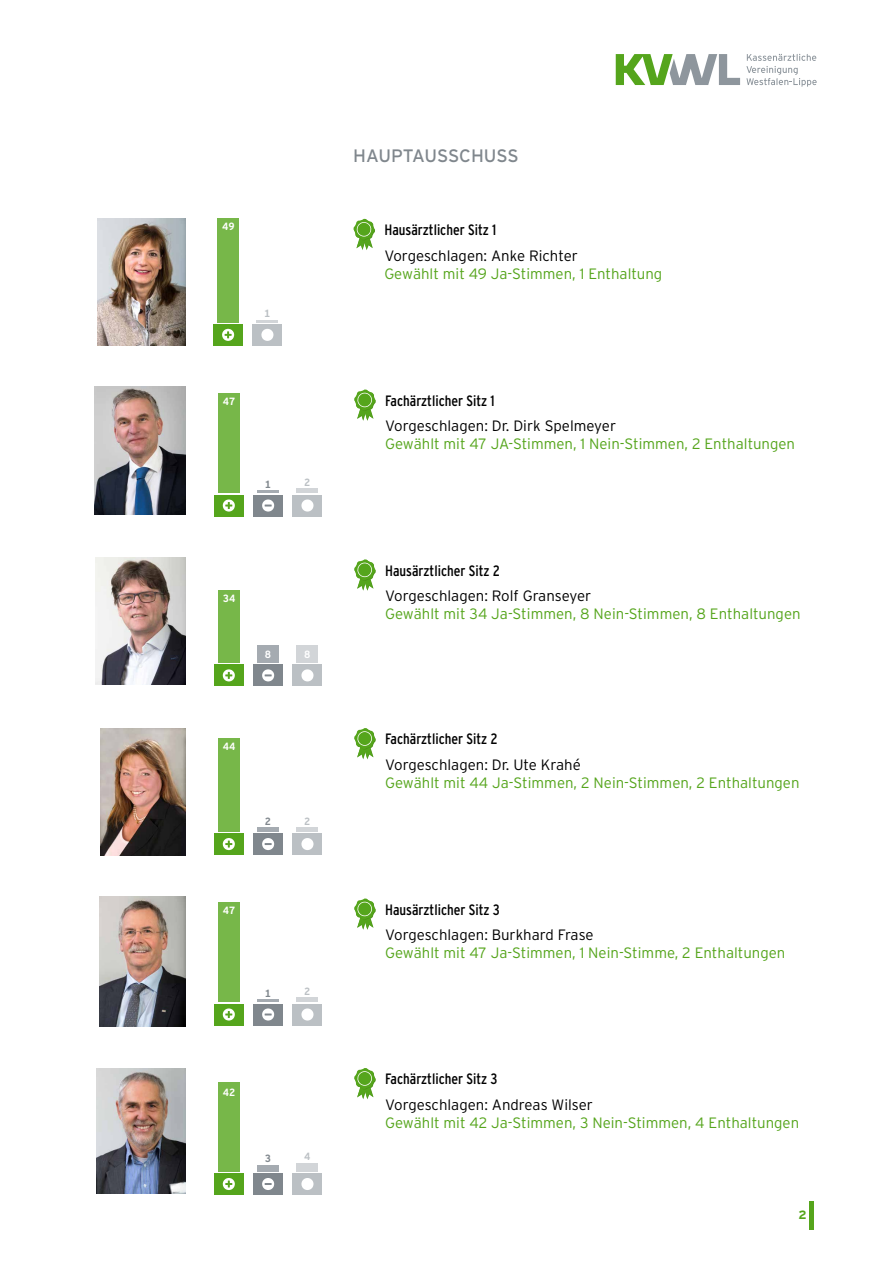
<style>
.page{position:relative;width:893px;height:1263px;background:#fff}
.page>*{position:absolute;margin:0;border:0;box-sizing:border-box;transform-origin:0 0}
.t1{font:18px "Interstate";letter-spacing:-.005em;color:#80878d}
.t2{font:300 15px "Interstate";color:#55a51c}
.t3{font:300 15px "Interstate";color:#000}
.t4{font:condensed 15px "Interstate";color:#000}
.t5{font:700 12px "Interstate";color:#55a51c}
.t6{font:700 10.5px "Interstate Mono";color:#fff}
.t7{font:700 10.5px "Interstate Mono";color:#bbc0c4}
.t8{font:700 10.5px "Interstate Mono";color:#80878d}
</style>
<div class="page">
<svg style="left:746px;top:54px;width:71px;height:33px"></svg>
<svg style="left:616px;top:54px;width:124px;height:31px"></svg>
<div style="left:214px;top:495px;width:30px;height:21px;background:#55a51c"></div>
<svg style="left:223px;top:499px;width:12px;height:13px"></svg>
<div style="left:218px;top:393px;width:21px;height:100px;background:#77b749"></div>
<div style="left:293px;top:495px;width:29px;height:21px;background:#bbc0c4"></div>
<svg style="left:301px;top:499px;width:13px;height:13px"></svg>
<div style="left:297px;top:488px;width:21px;height:5px;background:#d2d5d8"></div>
<div style="left:253px;top:495px;width:30px;height:21px;background:#80878d"></div>
<hr style="left:257px;top:491px;width:22px;height:2px;background:#a5abb1">
<svg style="left:262px;top:499px;width:12px;height:13px"></svg>
<svg style="left:354px;top:389px;width:22px;height:32px"></svg>
<div style="left:214px;top:833px;width:30px;height:22px;background:#55a51c"></div>
<svg style="left:223px;top:838px;width:12px;height:12px"></svg>
<div style="left:218px;top:738px;width:21px;height:93px;background:#77b749"></div>
<div style="left:293px;top:833px;width:29px;height:22px;background:#bbc0c4"></div>
<svg style="left:301px;top:838px;width:13px;height:12px"></svg>
<hr style="left:297px;top:827px;width:21px;height:4px;background:#d2d5d8">
<div style="left:253px;top:833px;width:30px;height:22px;background:#80878d"></div>
<hr style="left:257px;top:827px;width:22px;height:4px;background:#a5abb1">
<svg style="left:262px;top:838px;width:12px;height:12px"></svg>
<img style="left:100px;top:728px;width:85px;height:128px">
<svg style="left:354px;top:728px;width:22px;height:31px"></svg>
<div style="left:214px;top:1004px;width:30px;height:21px;background:#55a51c"></div>
<svg style="left:223px;top:1008px;width:12px;height:12px"></svg>
<div style="left:218px;top:902px;width:21px;height:99px;background:#77b749"></div>
<div style="left:293px;top:1004px;width:29px;height:21px;background:#bbc0c4"></div>
<svg style="left:301px;top:1008px;width:13px;height:12px"></svg>
<hr style="left:297px;top:997px;width:21px;height:4px;background:#d2d5d8">
<div style="left:253px;top:1004px;width:30px;height:21px;background:#80878d"></div>
<hr style="left:257px;top:999px;width:22px;height:2px;background:#a5abb1">
<svg style="left:262px;top:1008px;width:12px;height:12px"></svg>
<svg style="left:354px;top:898px;width:22px;height:32px"></svg>
<div style="left:214px;top:1173px;width:30px;height:21px;background:#55a51c"></div>
<svg style="left:223px;top:1178px;width:12px;height:12px"></svg>
<div style="left:218px;top:1082px;width:21px;height:89px;background:#77b749"></div>
<div style="left:293px;top:1173px;width:29px;height:21px;background:#bbc0c4"></div>
<svg style="left:301px;top:1178px;width:13px;height:12px"></svg>
<div style="left:297px;top:1163px;width:21px;height:8px;background:#d2d5d8"></div>
<div style="left:253px;top:1173px;width:30px;height:21px;background:#80878d"></div>
<div style="left:257px;top:1165px;width:22px;height:6px;background:#a5abb1"></div>
<svg style="left:262px;top:1178px;width:12px;height:12px"></svg>
<svg style="left:354px;top:1068px;width:22px;height:31px"></svg>
<div style="left:214px;top:665px;width:30px;height:21px;background:#55a51c"></div>
<svg style="left:223px;top:669px;width:12px;height:12px"></svg>
<div style="left:218px;top:590px;width:21px;height:73px;background:#77b749"></div>
<div style="left:293px;top:665px;width:29px;height:21px;background:#bbc0c4"></div>
<svg style="left:301px;top:669px;width:13px;height:12px"></svg>
<div style="left:297px;top:646px;width:21px;height:17px;background:#d2d5d8"></div>
<div style="left:253px;top:665px;width:30px;height:21px;background:#80878d"></div>
<div style="left:257px;top:646px;width:22px;height:17px;background:#a5abb1"></div>
<svg style="left:262px;top:669px;width:12px;height:12px"></svg>
<svg style="left:354px;top:559px;width:22px;height:32px"></svg>
<div style="left:213px;top:324px;width:30px;height:21px;background:#55a51c"></div>
<svg style="left:222px;top:329px;width:12px;height:12px"></svg>
<div style="left:217px;top:218px;width:22px;height:104px;background:#77b749"></div>
<div style="left:253px;top:324px;width:29px;height:21px;background:#bbc0c4"></div>
<svg style="left:261px;top:329px;width:12px;height:12px"></svg>
<hr style="left:257px;top:320px;width:21px;height:2px;background:#d2d5d8">
<svg style="left:353px;top:219px;width:22px;height:31px"></svg>
<img style="left:95px;top:557px;width:90px;height:128px">
<img style="left:98px;top:218px;width:87px;height:128px">
<img style="left:94px;top:387px;width:91px;height:127px">
<img style="left:99px;top:897px;width:86px;height:129px">
<img style="left:96px;top:1068px;width:89px;height:125px">
<div style="left:809px;top:1201px;width:5px;height:28px;background:#55a51c"></div>
<p class="t6" style="left:222px;top:220px;width:14px">49</p>
<p class="t7" style="left:264px;top:307px;width:8px">1</p>
<p class="t6" style="left:223px;top:395px;width:14px">47</p>
<p class="t8" style="left:265px;top:478px;width:8px">1</p>
<p class="t7" style="left:304px;top:476px;width:8px">2</p>
<p class="t6" style="left:223px;top:592px;width:14px">34</p>
<p class="t6" style="left:265px;top:648px;width:8px">8</p>
<p class="t6" style="left:304px;top:648px;width:8px">8</p>
<p class="t6" style="left:223px;top:740px;width:14px">44</p>
<p class="t8" style="left:265px;top:815px;width:8px">2</p>
<p class="t7" style="left:304px;top:815px;width:8px">2</p>
<p class="t6" style="left:223px;top:904px;width:14px">47</p>
<p class="t8" style="left:265px;top:987px;width:8px">1</p>
<p class="t7" style="left:304px;top:984px;width:8px">2</p>
<p class="t6" style="left:223px;top:1086px;width:14px">42</p>
<p class="t8" style="left:265px;top:1152px;width:8px">3</p>
<p class="t7" style="left:304px;top:1150px;width:8px">4</p>
<p class="t1" style="left:353px;top:144px;width:167px">HAUPTAUSSCHUSS</p>
<p class="t4" style="left:384px;top:221px;width:113px">Hausärztlicher Sitz 1</p>
<p class="t3" style="left:384px;top:246px;width:195px">Vorgeschlagen: Anke Richter</p>
<p class="t2" style="left:384px;top:264px;width:279px">Gewählt mit 49 Ja-Stimmen, 1 Enthaltung</p>
<p class="t4" style="left:385px;top:391px;width:111px">Fachärztlicher Sitz 1</p>
<p class="t3" style="left:385px;top:417px;width:233px">Vorgeschlagen: Dr. Dirk Spelmeyer</p>
<p class="t2" style="left:385px;top:435px;width:411px">Gewählt mit 47 JA-Stimmen, 1 Nein-Stimmen, 2 Enthaltungen</p>
<p class="t4" style="left:385px;top:561px;width:116px">Hausärztlicher Sitz 2</p>
<p class="t3" style="left:385px;top:587px;width:208px">Vorgeschlagen: Rolf Granseyer</p>
<p class="t2" style="left:385px;top:605px;width:417px">Gewählt mit 34 Ja-Stimmen, 8 Nein-Stimmen, 8 Enthaltungen</p>
<p class="t4" style="left:385px;top:730px;width:114px">Fachärztlicher Sitz 2</p>
<p class="t3" style="left:385px;top:755px;width:197px">Vorgeschlagen: Dr. Ute Krahé</p>
<p class="t2" style="left:385px;top:773px;width:416px">Gewählt mit 44 Ja-Stimmen, 2 Nein-Stimmen, 2 Enthaltungen</p>
<p class="t4" style="left:385px;top:900px;width:116px">Hausärztlicher Sitz 3</p>
<p class="t3" style="left:385px;top:926px;width:210px">Vorgeschlagen: Burkhard Frase</p>
<p class="t2" style="left:385px;top:944px;width:402px">Gewählt mit 47 Ja-Stimmen, 1 Nein-Stimme, 2 Enthaltungen</p>
<p class="t4" style="left:385px;top:1070px;width:114px">Fachärztlicher Sitz 3</p>
<p class="t3" style="left:385px;top:1095px;width:209px">Vorgeschlagen: Andreas Wilser</p>
<p class="t2" style="left:385px;top:1113px;width:416px">Gewählt mit 42 Ja-Stimmen, 3 Nein-Stimmen, 4 Enthaltungen</p>
<p class="t5" style="left:798px;top:1208px;width:10px">2</p>
</div>
